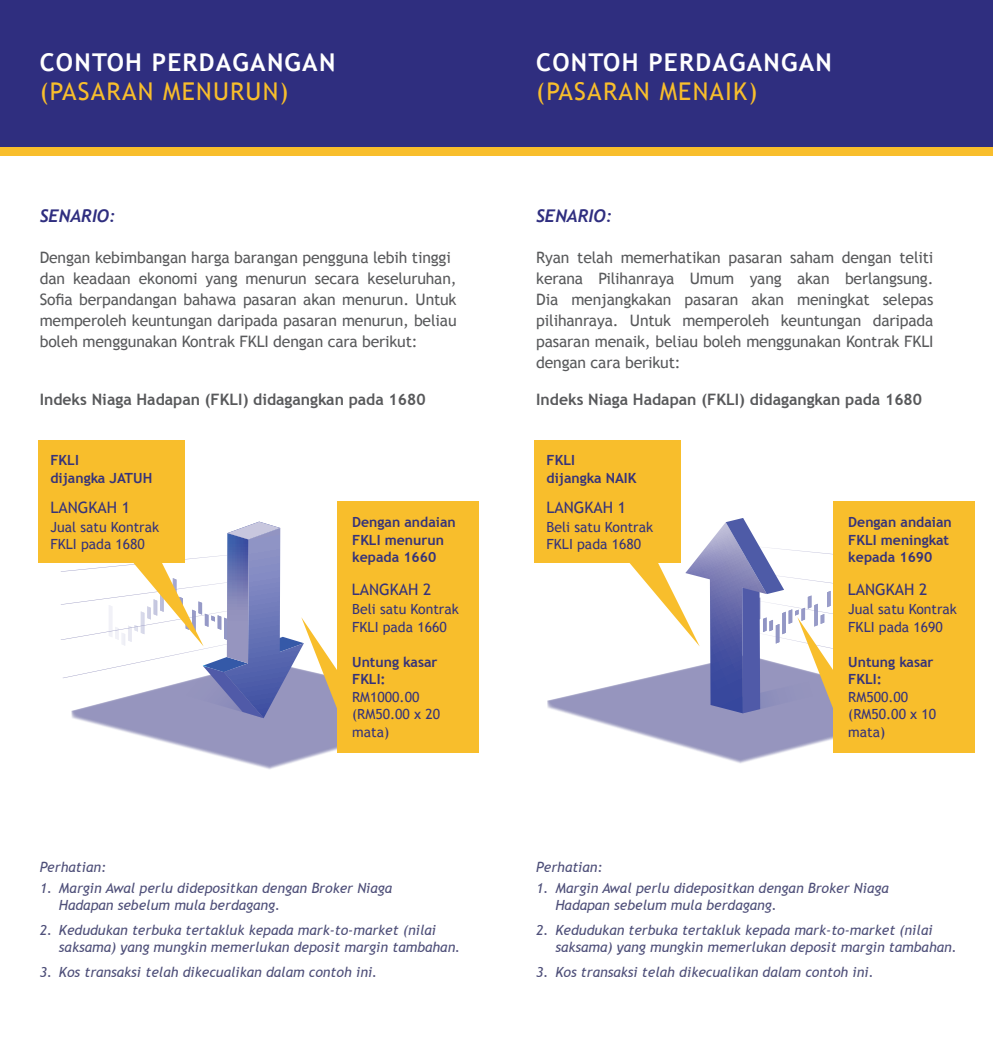
<style>
.page{position:relative;width:993px;height:1042px;background:#fff}
.page>*{position:absolute;margin:0;border:0;box-sizing:border-box;transform-origin:0 0}
.t1{font:700 24.5px "Trebuchet MS";letter-spacing:.05em;color:#fff}
.t2{font:24.5px "Trebuchet MS";letter-spacing:.05em;color:#f8be2c}
.t3{font:italic 700 17.5px "Trebuchet";color:#2f2e7f}
.t4{font:15.75px/21px "Trebuchet MS";letter-spacing:-.01em;color:#58595b}
.t5{font:700 15.75px "Trebuchet MS";color:#58595b}
.t6{font:15.75px "Trebuchet MS";color:#36337a}
.t7{font:italic 14px/17.5px "Trebuchet MS";color:#4e4f79}
.t8{font:14px/17.5px "Trebuchet MS";color:#36337a}
.t9{font:700 14px/17.5px "Trebuchet MS";color:#36337a}
</style>
<div class="page">
<div style="left:39px;top:440px;width:145px;height:122px;background:#f8be2c"></div>
<div style="left:534px;top:440px;width:146px;height:122px;background:#f8be2c"></div>
<div style="left:337px;top:501px;width:142px;height:252px;background:#f8be2c"></div>
<div style="left:832px;top:501px;width:142px;height:252px;background:#f8be2c"></div>
<div style="left:0;top:0;width:992px;height:153px;background:#2f2e7f"></div>
<div style="left:0;top:147px;width:992px;height:9px;background:#f8be2c"></div>
<svg style="left:61px;top:522px;width:276px;height:247px"></svg>
<svg style="left:546px;top:518px;width:287px;height:246px"></svg>
<h1 class="t1" style="left:40px;top:47px;width:297px">CONTOH PERDAGANGAN</h1>
<h1 class="t2" style="left:40px;top:77px;width:250px">(PASARAN MENURUN)</h1>
<h1 class="t1" style="left:536px;top:47px;width:297px">CONTOH PERDAGANGAN</h1>
<h1 class="t2" style="left:536px;top:77px;width:223px">(PASARAN MENAIK)</h1>
<p class="t3" style="left:40px;top:205px;width:77px">SENARIO:</p>
<p class="t3" style="left:536px;top:205px;width:77px">SENARIO:</p>
<p class="t4" style="left:40px;top:247px;width:418px">Dengan kebimbangan harga barangan pengguna lebih tinggi dan keadaan ekonomi yang menurun secara keseluruhan, Sofia berpandangan bahawa pasaran akan menurun. Untuk memperoleh keuntungan daripada pasaran menurun, beliau boleh menggunakan Kontrak FKLI dengan cara berikut:</p>
<p class="t4" style="left:536px;top:247px;width:398px;text-align:justify">Ryan telah memerhatikan pasaran saham dengan teliti kerana Pilihanraya Umum yang akan berlangsung.<br>Dia menjangkakan pasaran akan meningkat selepas pilihanraya. Untuk memperoleh keuntungan daripada pasaran menaik, beliau boleh menggunakan Kontrak FKLI dengan cara berikut:</p>
<p class="t5" style="left:40px;top:389px;width:387px">Indeks Niaga Hadapan (FKLI) didagangkan pada 1680</p>
<p class="t5" style="left:536px;top:389px;width:387px">Indeks Niaga Hadapan (FKLI) didagangkan pada 1680</p>
<p class="t9" style="left:50px;top:451px;width:103px">FKLI<br>dijangka JATUH</p>
<p class="t9" style="left:546px;top:451px;width:91px">FKLI<br>dijangka NAIK</p>
<p class="t6" style="left:50px;top:498px;width:81px">LANGKAH 1</p>
<p class="t6" style="left:546px;top:498px;width:81px">LANGKAH 1</p>
<p class="t9" style="left:352px;top:513px;width:105px">Dengan andaian<br>FKLI menurun kepada 1660</p>
<p class="t9" style="left:848px;top:513px;width:105px">Dengan andaian<br>FKLI meningkat kepada 1690</p>
<p class="t8" style="left:50px;top:518px;width:110px">Jual satu Kontrak<br>FKLI pada 1680</p>
<p class="t8" style="left:546px;top:518px;width:108px">Beli satu Kontrak<br>FKLI pada 1680</p>
<p class="t6" style="left:351px;top:580px;width:81px">LANGKAH 2</p>
<p class="t6" style="left:847px;top:580px;width:81px">LANGKAH 2</p>
<p class="t8" style="left:352px;top:601px;width:108px">Beli satu Kontrak<br>FKLI pada 1660</p>
<p class="t9" style="left:352px;top:653px;width:87px">Untung kasar<br>FKLI:</p>
<p class="t8" style="left:352px;top:688px;width:89px">RM1000.00 (RM50.00 x 20 mata)</p>
<p class="t7" style="left:40px;top:858px;width:68px">Perhatian:</p>
<p class="t7" style="left:59px;top:879px;width:335px;text-indent:-19px">1. Margin Awal perlu didepositkan dengan Broker Niaga<br>Hadapan sebelum mula berdagang.</p>
<p class="t7" style="left:59px;top:921px;width:403px;text-indent:-19px">2. Kedudukan terbuka tertakluk kepada mark-to-market (nilai saksama) yang mungkin memerlukan deposit margin tambahan.</p>
<p class="t7" style="left:40px;top:963px;width:339px">3. Kos transaksi telah dikecualikan dalam contoh ini.</p>
<p class="t8" style="left:848px;top:601px;width:110px">Jual satu Kontrak<br>FKLI pada 1690</p>
<p class="t9" style="left:848px;top:653px;width:87px">Untung kasar<br>FKLI:</p>
<p class="t8" style="left:848px;top:688px;width:89px">RM500.00 (RM50.00 x 10 mata)</p>
<p class="t7" style="left:536px;top:858px;width:68px">Perhatian:</p>
<p class="t7" style="left:555px;top:879px;width:335px;text-indent:-19px">1. Margin Awal perlu didepositkan dengan Broker Niaga<br>Hadapan sebelum mula berdagang.</p>
<p class="t7" style="left:555px;top:921px;width:403px;text-indent:-19px">2. Kedudukan terbuka tertakluk kepada mark-to-market (nilai saksama) yang mungkin memerlukan deposit margin tambahan.</p>
<p class="t7" style="left:536px;top:963px;width:339px">3. Kos transaksi telah dikecualikan dalam contoh ini.</p>
</div>
